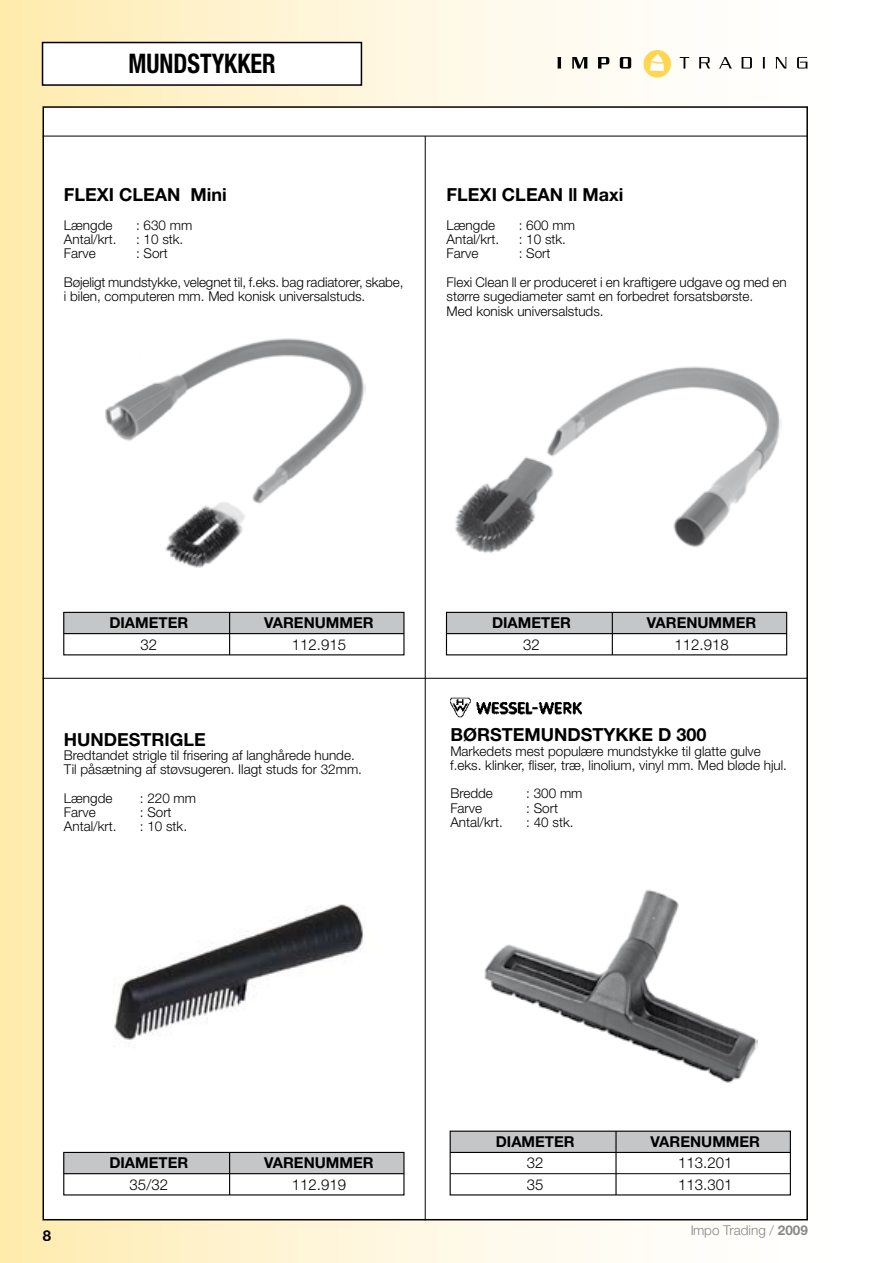
<style>
.page{position:relative;width:893px;height:1263px;background:#fff}
.page>*{position:absolute;margin:0;border:0;box-sizing:border-box;transform-origin:0 0}
.t1{font:700 condensed 27px "Helvetica Neue";color:#000;scale:.9 1}
.t2{font:700 18px "Helvetica Neue";color:#000}
.t3{font:700 15px "Helvetica Neue";color:#000}
.t4{font:300 15px "Helvetica Neue";color:#000}
.t5{font:300 13.5px/14.2px "Helvetica Neue";color:#000}
.t6{font:300 13.5px "Helvetica Neue";color:#87888a}
.s1{font-weight:700}
</style>
<div class="page">
<div style="left:0;top:0;width:893px;height:1263px;background:linear-gradient(to right,#f8e7b2,#fdffff)"></div>
<div style="left:43px;top:43px;width:318px;height:42px;background:#fff"></div>
<div style="left:42px;top:42px;width:320px;height:44px;border:2px solid #000"></div>
<div style="left:43px;top:107px;width:764px;height:1113px;background:#fff"></div>
<hr style="left:43px;top:136px;width:765px;height:1px;background:#000">
<hr style="left:425px;top:136px;width:1px;height:1084px;background:#000">
<svg style="left:557px;top:57px;width:4px;height:12px"></svg>
<svg style="left:572px;top:57px;width:16px;height:12px"></svg>
<svg style="left:598px;top:57px;width:11px;height:12px"></svg>
<svg style="left:620px;top:57px;width:11px;height:12px"></svg>
<svg style="left:680px;top:57px;width:9px;height:12px"></svg>
<svg style="left:699px;top:57px;width:11px;height:12px"></svg>
<svg style="left:719px;top:57px;width:13px;height:12px"></svg>
<svg style="left:741px;top:57px;width:11px;height:12px"></svg>
<svg style="left:763px;top:57px;width:2px;height:12px"></svg>
<svg style="left:776px;top:57px;width:11px;height:12px"></svg>
<svg style="left:797px;top:57px;width:10px;height:12px"></svg>
<div style="left:643px;top:50px;width:28px;height:28px;background:#ffd64f;border-radius:50%"></div>
<svg style="left:650px;top:54px;width:14px;height:17px"></svg>
<hr style="left:892px;top:0;width:1px;height:1263px;background:#fff">
<img style="left:114px;top:904px;width:249px;height:136px">
<img style="left:105px;top:338px;width:261px;height:230px">
<img style="left:455px;top:366px;width:326px;height:187px">
<div style="left:64px;top:612px;width:340px;height:22px;background:#c5c6c8"></div>
<div style="left:63px;top:612px;width:342px;height:43px;border:1px solid #000"></div>
<hr style="left:64px;top:633px;width:340px;height:1px;background:#000">
<hr style="left:229px;top:612px;width:1px;height:43px;background:#000">
<hr style="left:43px;top:678px;width:765px;height:1px;background:#000">
<div style="left:446px;top:612px;width:341px;height:22px;background:#c5c6c8"></div>
<div style="left:446px;top:612px;width:341px;height:43px;border:1px solid #000"></div>
<hr style="left:446px;top:633px;width:341px;height:1px;background:#000">
<hr style="left:612px;top:612px;width:1px;height:43px;background:#000">
<div style="left:64px;top:1152px;width:340px;height:22px;background:#c5c6c8"></div>
<div style="left:63px;top:1152px;width:342px;height:43px;border:1px solid #000"></div>
<hr style="left:64px;top:1173px;width:340px;height:1px;background:#000">
<hr style="left:229px;top:1152px;width:1px;height:43px;background:#000">
<img style="left:484px;top:890px;width:274px;height:193px">
<img style="left:450px;top:697px;width:132px;height:20px">
<div style="left:450px;top:1131px;width:340px;height:21px;background:#c5c6c8"></div>
<div style="left:450px;top:1130px;width:341px;height:65px;border:1px solid #000"></div>
<hr style="left:450px;top:1152px;width:340px;height:1px;background:#000">
<hr style="left:615px;top:1131px;width:2px;height:64px;background:#000">
<hr style="left:450px;top:1173px;width:340px;height:1px;background:#000">
<h1 class="t1" style="left:128px;top:47px;width:165px">MUNDSTYKKER</h1>
<h2 class="t2" style="left:64px;top:184px;width:164px">FLEXI CLEAN MINI</h2>
<p class="t5" style="left:64px;top:218px;width:50px">Længde</p>
<p class="t5" style="left:136px;top:218px;width:58px">: 630 mm</p>
<p class="t5" style="left:64px;top:232px;width:54px">Antal/krt.</p>
<p class="t5" style="left:136px;top:232px;width:49px">: 10 stk.</p>
<p class="t5" style="left:64px;top:246px;width:33px">Farve</p>
<p class="t5" style="left:64px;top:239px;width:341px;line-height:28.7px;text-indent:72px">: Sort<br>Bøjeligt mundstykke, velegnet til, f.eks. bag radiatorer, skabe,</p>
<p class="t5" style="left:64px;top:289px;width:303px">i bilen, computeren mm. Med konisk universalstuds.</p>
<h2 class="t2" style="left:447px;top:184px;width:178px">FLEXI CLEAN LL MAXI</h2>
<p class="t5" style="left:447px;top:218px;width:50px">Længde</p>
<p class="t5" style="left:519px;top:218px;width:58px">: 600 mm</p>
<p class="t5" style="left:447px;top:232px;width:54px">Antal/krt.</p>
<p class="t5" style="left:519px;top:232px;width:49px">: 10 stk.</p>
<p class="t5" style="left:447px;top:246px;width:33px">Farve</p>
<p class="t5" style="left:447px;top:239px;width:341px;line-height:28.7px;text-indent:72px">: Sort<br>Flexi Clean ll er produceret i en kraftigere udgave og med en</p>
<p class="t5" style="left:447px;top:289px;width:308px">større sugediameter samt en forbedret forsatsbørste.<br>Med konisk universalstuds.</p>
<p class="t3" style="left:64px;top:614px;width:14px">DIAMETER</p>
<p class="t3" style="left:264px;top:614px;width:111px">VARENUMMER</p>
<p class="t3" style="left:446px;top:614px;width:14px">DIAMETER</p>
<p class="t3" style="left:647px;top:614px;width:111px">VARENUMMER</p>
<p class="t4" style="left:140px;top:635px;width:18px">32</p>
<p class="t4" style="left:292px;top:635px;width:56px">112.915</p>
<p class="t4" style="left:523px;top:635px;width:18px">32</p>
<p class="t4" style="left:674px;top:635px;width:56px">112.918</p>
<h2 class="t2" style="left:64px;top:728px;width:26px">HUNDESTRIGLE</h2>
<p class="t5" style="left:64px;top:748px;width:300px">Bredtandet strigle til frisering af langhårede hunde.<br>Til påsætning af støvsugeren. Ilagt studs for 32mm.</p>
<p class="t5" style="left:64px;top:791px;width:50px">Længde</p>
<p class="t5" style="left:140px;top:791px;width:58px">: 220 mm</p>
<p class="t5" style="left:64px;top:805px;width:33px">Farve</p>
<p class="t5" style="left:140px;top:805px;width:33px">: Sort</p>
<p class="t5" style="left:64px;top:819px;width:54px">Antal/krt.</p>
<p class="t5" style="left:140px;top:819px;width:49px">: 10 stk.</p>
<h2 class="t2" style="left:450px;top:724px;width:258px">BØRSTEMUNDSTYKKE D 300</h2>
<p class="t5" style="left:450px;top:743px;width:338px">Markedets mest populære mundstykke til glatte gulve f.eks. klinker, fliser, træ, linolium, vinyl mm. Med bløde hjul.</p>
<p class="t5" style="left:450px;top:786px;width:44px">Bredde</p>
<p class="t5" style="left:526px;top:786px;width:58px">: 300 mm</p>
<p class="t5" style="left:450px;top:800px;width:33px">Farve</p>
<p class="t5" style="left:526px;top:800px;width:33px">: Sort</p>
<p class="t5" style="left:450px;top:815px;width:54px">Antal/krt.</p>
<p class="t5" style="left:526px;top:815px;width:49px">: 40 stk.</p>
<p class="t3" style="left:43px;top:1226px;width:10px">8</p>
<p class="t3" style="left:64px;top:1154px;width:14px">DIAMETER</p>
<p class="t3" style="left:264px;top:1154px;width:111px">VARENUMMER</p>
<p class="t4" style="left:130px;top:1175px;width:40px">35/32</p>
<p class="t4" style="left:292px;top:1175px;width:56px">112.919</p>
<p class="t3" style="left:450px;top:1132px;width:14px">DIAMETER</p>
<p class="t3" style="left:650px;top:1132px;width:111px">VARENUMMER</p>
<p class="t4" style="left:527px;top:1154px;width:18px">32</p>
<p class="t4" style="left:678px;top:1154px;width:56px">113.201</p>
<p class="t4" style="left:527px;top:1175px;width:18px">35</p>
<p class="t4" style="left:678px;top:1175px;width:56px">113.301</p>
<p class="t6" style="left:690px;top:1222px;width:119px">Impo Trading / <span class="s1">2009</span></p>
</div>
